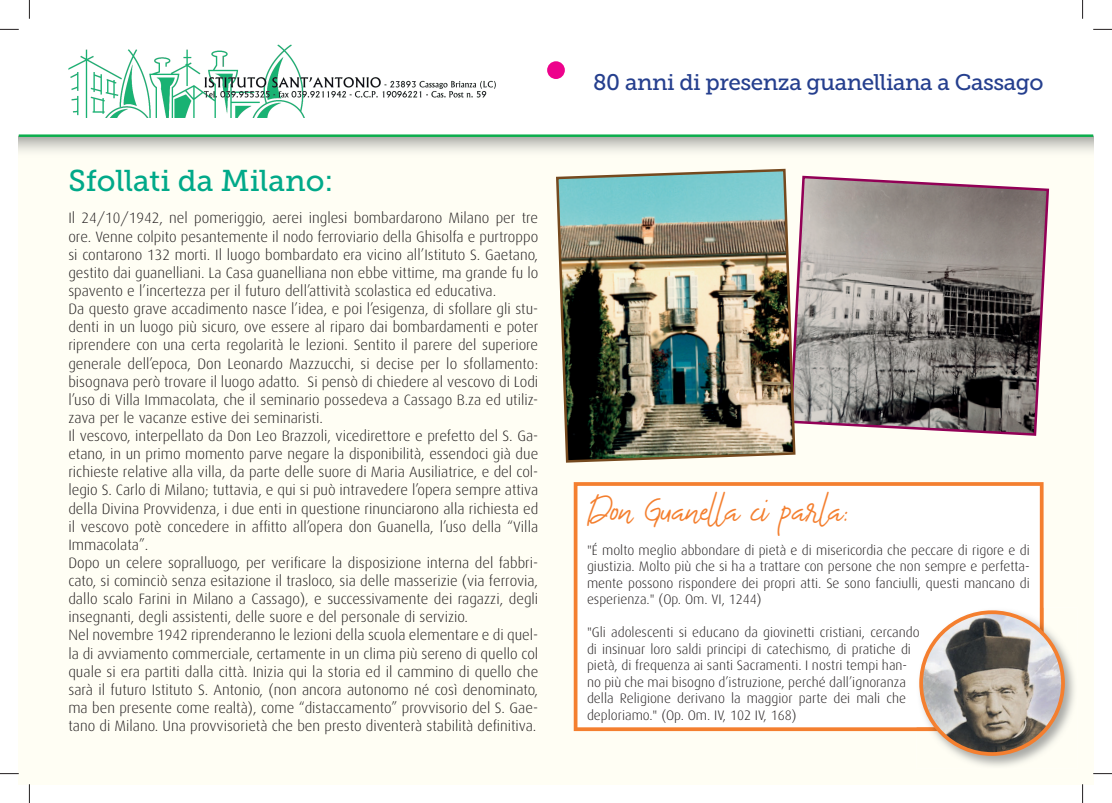
<style>
.page{position:relative;width:1112px;height:803px;background:#fff}
.page>*{position:absolute;margin:0;border:0;box-sizing:border-box;transform-origin:0 0}
.t1{font:37.5px "The Bouquet List";color:#f47f2f}
.t2{font:30px "Museo Slab 500";color:#00a989}
.t3{font:22.5px "Museo Slab 500";letter-spacing:-.02em;color:#253f8e}
.t4{font:300 15px/18.1px "Dax";color:#231f20}
.t5{font:300 13.75px/16.5px "Dax";color:#231f20;text-align:justify}
</style>
<div class="page">
<div style="left:1039px;top:137px;width:53px;height:647px;background:#fffef4"></div>
<div style="left:547px;top:61px;width:17px;height:18px;background:#ed028c;border-radius:50%"></div>
<img style="left:68px;top:44px;width:428px;height:74px">
<hr style="left:19px;top:134px;width:1073px;height:3px;background:#0cae4d">
<svg style="left:796px;top:174px;width:254px;height:263px"></svg>
<img style="left:554px;top:167px;width:242px;height:297px">
<svg style="left:573px;top:482px;width:470px;height:249px"></svg>
<img style="left:916px;top:607px;width:161px;height:162px">
<img style="left:916px;top:607px;width:127px;height:124px">
<img style="left:916px;top:626px;width:3px;height:14px">
<img style="left:920px;top:612px;width:142px;height:142px;border-radius:50%">
<div style="left:919px;top:610px;width:145px;height:146px;border:4px solid #f47f2f;border-radius:50%"></div>
<svg style="left:0;top:29px;width:19px;height:1px"></svg>
<svg style="left:1093px;top:29px;width:18px;height:1px"></svg>
<svg style="left:0;top:773px;width:19px;height:1px"></svg>
<svg style="left:1092px;top:773px;width:19px;height:1px"></svg>
<svg style="left:29px;top:0;width:1px;height:19px"></svg>
<svg style="left:29px;top:784px;width:1px;height:19px"></svg>
<svg style="left:1082px;top:0;width:1px;height:19px"></svg>
<svg style="left:1082px;top:784px;width:1px;height:19px"></svg>
<h2 class="t2" style="left:68px;top:170px;width:266px">Sfollati da Milano:</h2>
<p class="t4" style="left:68px;top:210px;width:471px">Il 24/10/1942, nel pomeriggio, aerei inglesi bombardarono Milano per tre ore. Venne colpito pesantemente il nodo ferroviario della Ghisolfa e purtroppo si contarono 132 morti. Il luogo bombardato era vicino all’Istituto S. Gaetano, gestito dai guanelliani. La Casa guanelliana non ebbe vittime, ma grande fu lo spavento e l’incertezza per il futuro dell’attività scolastica ed educativa.<br>Da questo grave accadimento nasce l’idea, e poi l’esigenza, di sfollare gli stu&shy;denti in un luogo più sicuro, ove essere al riparo dai bombardamenti e poter riprendere con una certa regolarità le lezioni. Sentito il parere del superiore generale dell’epoca, Don Leonardo Mazzucchi, si decise per lo sfollamento: bisognava però trovare il luogo adatto. Si pensò di chiedere al vescovo di Lodi l’uso di Villa Immacolata, che il seminario possedeva a Cassago B.za ed utiliz&shy;zava per le vacanze estive dei seminaristi.<br>Il vescovo, interpellato da Don Leo Brazzoli, vicedirettore e prefetto del S. Ga&shy;etano, in un primo momento parve negare la disponibilità, essendoci già due richieste relative alla villa, da parte delle suore di Maria Ausiliatrice, e del col&shy;legio S. Carlo di Milano; tuttavia, e qui si può intravedere l’opera sempre attiva della Divina Provvidenza, i due enti in questione rinunciarono alla richiesta ed il vescovo potè concedere in affitto all’opera don Guanella, l’uso della “Villa Immacolata”.<br>Dopo un celere sopralluogo, per verificare la disposizione interna del fabbri&shy;cato, si cominciò senza esitazione il trasloco, sia delle masserizie (via ferrovia, dallo scalo Farini in Milano a Cassago), e successivamente dei ragazzi, degli insegnanti, degli assistenti, delle suore e del personale di servizio.<br>Nel novembre 1942 riprenderanno le lezioni della scuola elementare e di quel&shy;la di avviamento commerciale, certamente in un clima più sereno di quello col quale si era partiti dalla città. Inizia qui la storia ed il cammino di quello che sarà il futuro Istituto S. Antonio, (non ancora autonomo né così denominato, ma ben presente come realtà), come “distaccamento” provvisorio del S. Gae&shy;tano di Milano. Una provvisorietà che ben presto diventerà stabilità definitiva.</p>
<h3 class="t3" style="left:593px;top:73px;width:451px">80 anni di presenza guanelliana a Cassago</h3>
<h1 class="t1" style="left:587px;top:486px;width:264px">Don Guanella ci parla:</h1>
<p class="t5" style="left:587px;top:542px;width:444px">"É molto meglio abbondare di pietà e di misericordia che peccare di rigore e di giustizia. Molto più che si ha a trattare con persone che non sempre e perfetta&shy;mente possono rispondere dei propri atti. Se sono fanciulli, questi mancano di esperienza." (Op. Om. VI, 1244)</p>
<p class="t5" style="left:587px;top:625px;width:334px;text-align:left">"Gli adolescenti si educano da giovinetti cristiani, cercando di insinuar loro saldi principi di catechismo, di pratiche di pietà, di frequenza ai santi Sacramenti. I nostri tempi han&shy;no più che mai bisogno d’istruzione, perché dall’ignoranza della Religione derivano la maggior parte dei mali che deploriamo." (Op. Om. IV, 102 IV, 168)</p>
</div>
